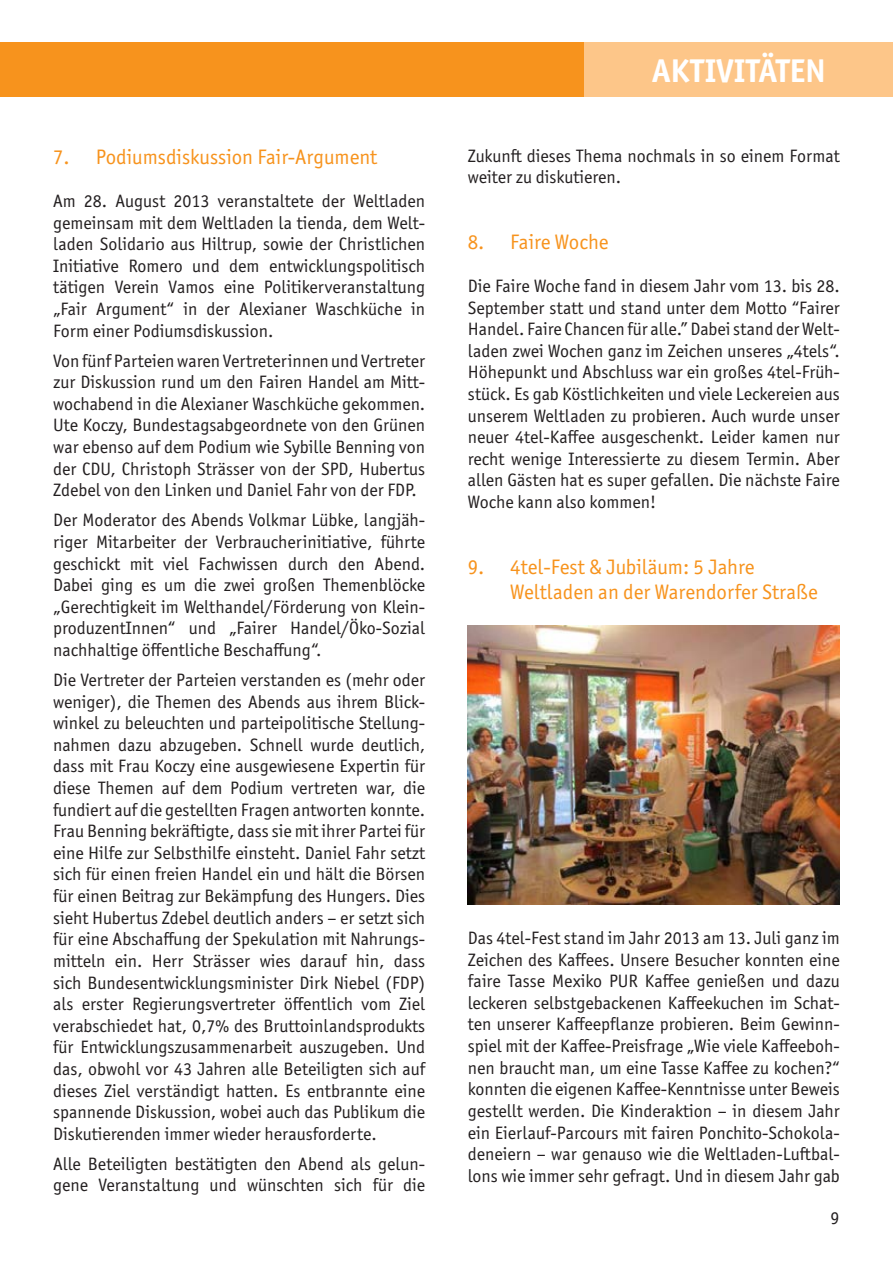
<style>
.page{position:relative;width:893px;height:1263px;background:#fff}
.page>*{position:absolute;margin:0;border:0;box-sizing:border-box;transform-origin:0 0}
.t1{font:700 33px "Officina Sans ITC Pro";color:#fff}
.t2{font:21px/25.2px "Officina Sans ITC Pro";color:#f7931d}
.t3{font:18px/21.6px "Officina Sans ITC Pro";color:#231f20;text-align:justify}
</style>
<div class="page">
<div style="left:0;top:43px;width:891px;height:54px;background:#f7931d"></div>
<div style="left:585px;top:43px;width:308px;height:54px;background:#fdc689"></div>
<img style="left:468px;top:625px;width:372px;height:279px">
<p class="t2" style="left:53px;top:144px;width:326px">7. Podiumsdiskussion Fair-Argument</p>
<p class="t3" style="left:53px;top:190px;width:374px">Am 28. August 2013 veranstaltete der Weltladen gemeinsam mit dem Weltladen la tienda, dem Welt&shy;laden Solidario aus Hiltrup, sowie der Christlichen Initiative Romero und dem entwicklungspolitisch tätigen Verein Vamos eine Politikerveranstaltung „Fair Argument“ in der Alexianer Waschküche in Form einer Podiumsdiskussion.</p>
<p class="t3" style="left:53px;top:350px;width:374px">Von fünf Parteien waren Vertreterinnen und Vertreter zur Diskussion rund um den Fairen Handel am Mitt&shy;wochabend in die Alexianer Waschküche gekommen.<br>Ute Koczy, Bundestagsabgeordnete von den Grünen war ebenso auf dem Podium wie Sybille Benning von der CDU, Christoph Strässer von der SPD, Hubertus Zdebel von den Linken und Daniel Fahr von der FDP.</p>
<p class="t3" style="left:53px;top:509px;width:374px">Der Moderator des Abends Volkmar Lübke, langjäh&shy;riger Mitarbeiter der Verbraucherinitiative, führte geschickt mit viel Fachwissen durch den Abend.<br>Dabei ging es um die zwei großen Themenblöcke „Gerechtigkeit im Welthandel/Förderung von Klein&shy;produzentInnen“ und „Fairer Handel/Öko-Sozial nachhaltige öffentliche Beschaffung“.</p>
<p class="t3" style="left:53px;top:669px;width:374px">Die Vertreter der Parteien verstanden es (mehr oder weniger), die Themen des Abends aus ihrem Blick&shy;winkel zu beleuchten und parteipolitische Stellung&shy;nahmen dazu abzugeben. Schnell wurde deutlich, dass mit Frau Koczy eine ausgewiesene Expertin für diese Themen auf dem Podium vertreten war, die fundiert auf die gestellten Fragen antworten konnte.<br>Frau Benning bekräftigte, dass sie mit ihrer Partei für eine Hilfe zur Selbsthilfe einsteht. Daniel Fahr setzt sich für einen freien Handel ein und hält die Börsen für einen Beitrag zur Bekämpfung des Hungers. Dies sieht Hubertus Zdebel deutlich anders – er setzt sich für eine Abschaffung der Spekulation mit Nahrungs&shy;mitteln ein. Herr Strässer wies darauf hin, dass sich Bundesentwicklungsminister Dirk Niebel (FDP) als erster Regierungsvertreter öffentlich vom Ziel verabschiedet hat, 0,7% des Bruttoinlandsprodukts für Entwicklungszusammenarbeit auszugeben. Und das, obwohl vor 43 Jahren alle Beteiligten sich auf dieses Ziel verständigt hatten. Es entbrannte eine spannende Diskussion, wobei auch das Publikum die Diskutierenden immer wieder herausforderte.</p>
<p class="t3" style="left:53px;top:1153px;width:374px">Alle Beteiligten bestätigten den Abend als gelun&shy;gene Veranstaltung und wünschten sich für die</p>
<h1 class="t1" style="left:652px;top:50px;width:175px">AKTIVITÄTEN</h1>
<p class="t3" style="left:468px;top:145px;width:374px">Zukunft dieses Thema nochmals in so einem Format weiter zu diskutieren.</p>
<p class="t2" style="left:468px;top:229px;width:142px">8. Faire Woche</p>
<p class="t3" style="left:468px;top:275px;width:374px">Die Faire Woche fand in diesem Jahr vom 13. bis 28.<br>September statt und stand unter dem Motto “Fairer Handel. Faire Chancen für alle.” Dabei stand der Welt&shy;laden zwei Wochen ganz im Zeichen unseres „4tels“.<br>Höhepunkt und Abschluss war ein großes 4tel-Früh&shy;stück. Es gab Köstlichkeiten und viele Leckereien aus unserem Weltladen zu probieren. Auch wurde unser neuer 4tel-Kaffee ausgeschenkt. Leider kamen nur recht wenige Interessierte zu diesem Termin. Aber allen Gästen hat es super gefallen. Die nächste Faire Woche kann also kommen!</p>
<p class="t2" style="left:510px;top:554px;width:309px;text-indent:-43px">9. 4tel-Fest &amp; Jubiläum: 5 Jahre<br>Weltladen an der Warendorfer Straße</p>
<p class="t3" style="left:468px;top:927px;width:374px">Das 4tel-Fest stand im Jahr 2013 am 13. Juli ganz im Zeichen des Kaffees. Unsere Besucher konnten eine faire Tasse Mexiko PUR Kaffee genießen und dazu leckeren selbstgebackenen Kaffeekuchen im Schat&shy;ten unserer Kaffeepflanze probieren. Beim Gewinn&shy;spiel mit der Kaffee-Preisfrage „Wie viele Kaffeeboh&shy;nen braucht man, um eine Tasse Kaffee zu kochen?“ konnten die eigenen Kaffee-Kenntnisse unter Beweis gestellt werden. Die Kinderaktion – in diesem Jahr ein Eierlauf-Parcours mit fairen Ponchito-Schokola&shy;deneiern – war genauso wie die Weltladen-Luftbal&shy;lons wie immer sehr gefragt. Und in diesem Jahr gab</p>
<p class="t3" style="left:830px;top:1207px;width:10px">9</p>
</div>
